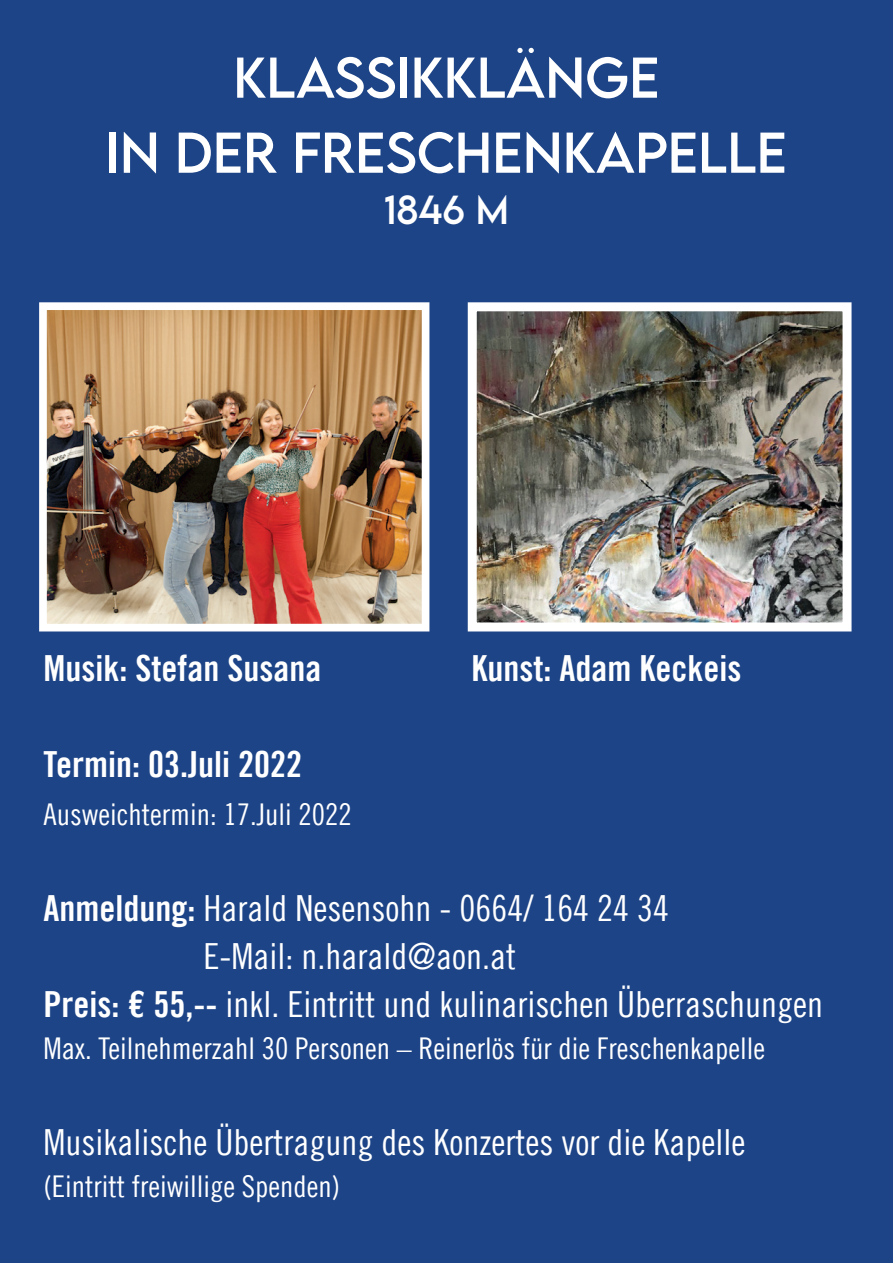
<style>
.page{position:relative;width:893px;height:1263px;background:#1d4487}
.page>*{position:absolute;margin:0;border:0;box-sizing:border-box;transform-origin:0 0}
.t1{font:51px/75px "LEMONMILK";color:#fff;text-align:center}
.t2{font:36px "Trade Gothic LT Cond Eighteen";color:#fff}
.t3{font:36px "Trade Gothic LT Bold Cond Twenty";color:#fff}
.t4{font:36px "LEMONMILK";color:#fff}
.t5{font:30px "Trade Gothic LT Cond Eighteen";color:#fff}
.s1{font-family:"Trade Gothic LT Bold Cond Twenty"}
</style>
<div class="page">
<img style="left:48px;top:311px;width:372px;height:311px">
<div style="left:39px;top:302px;width:390px;height:329px;border:8px solid #fff"></div>
<img style="left:478px;top:312px;width:363px;height:309px">
<div style="left:468px;top:302px;width:383px;height:329px;border:9px solid #fff"></div>
<h1 class="t1" style="left:106px;top:40px;width:683px">KLASSIKKLÄNGE<br>IN DER FRESCHENKAPELLE</h1>
<p class="t4" style="left:384px;top:186px;width:126px">1846 M</p>
<p class="t3" style="left:44px;top:647px;width:279px">Musik: Stefan Susana</p>
<p class="t3" style="left:471px;top:647px;width:271px">Kunst: Adam Keckeis</p>
<p class="t3" style="left:44px;top:743px;width:260px">Termin: 03.Juli 2022</p>
<p class="t5" style="left:44px;top:797px;width:310px">Ausweichtermin: 17.Juli 2022</p>
<p class="t2" style="left:44px;top:887px;width:627px"><span class="s1">Anmeldung:</span> Harald Nesensohn - 0664/ 164 24 34</p>
<p class="t2" style="left:203px;top:935px;width:314px">E-Mail: n.harald@aon.at</p>
<p class="t2" style="left:44px;top:983px;width:781px"><span class="s1">Preis: € 55,--</span> inkl. Eintritt und kulinarischen Überraschungen</p>
<p class="t5" style="left:44px;top:1031px;width:723px">Max. Teilnehmerzahl 30 Personen – Reinerlös für die Freschenkapelle</p>
<p class="t2" style="left:44px;top:1121px;width:703px">Musikalische Übertragung des Konzertes vor die Kapelle</p>
<p class="t5" style="left:44px;top:1169px;width:298px">(Eintritt freiwillige Spenden)</p>
</div>
